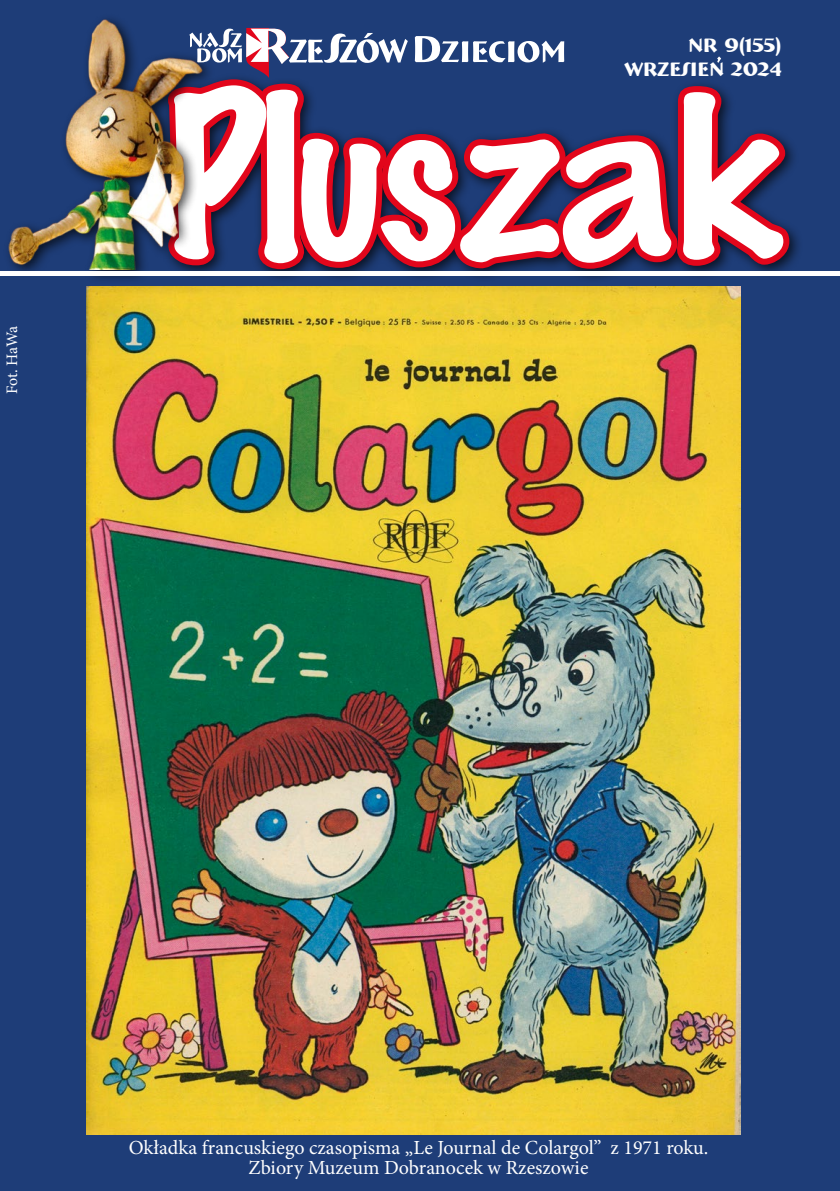
<style>
.page{position:relative;width:840px;height:1191px;background:#fff}
.page>*{position:absolute;margin:0;border:0;box-sizing:border-box;transform-origin:0 0}
.t1{font:224.8px "FL Pismo Reczne 6";color:#fff;scale:.71 1}
.t2{font:20px/20px "Minion Pro";color:#fff;text-align:center}
.t3{font:700 20px/24px "Bremen BT";color:#fff;text-align:right}
.t4{font:16px "Minion Pro";letter-spacing:-.02em;color:#fff}
</style>
<div class="page">
<div style="left:0;top:0;width:839px;height:1191px;background:#1e3d78"></div>
<img style="left:86px;top:286px;width:653px;height:848px">
<div style="left:2px;top:13px;width:214px;height:271px;background:#030405;opacity:.75"></div>
<img style="left:2px;top:13px;width:210px;height:256px">
<hr style="left:0;top:271px;width:839px;height:4px;background:#fff">
<svg style="left:158px;top:28px;width:636px;height:249px"></svg>
<p class="t4" style="left:1px;top:394px;width:70px;rotate:-90deg">Fot. HaWa</p>
<p class="t3" style="left:624px;top:33px;width:158px">NR 9(155)<br>WRZESIEN 2024</p>
<h1 class="t1" style="left:166px;top:54px;width:864px">Pluszak</h1>
<p class="t2" style="left:129px;top:1137px;width:580px">Okładka francuskiego czasopisma „Le Journal de Colargol” z 1971 roku.<br>Zbiory Muzeum Dobranocek w Rzeszowie</p>
</div>
